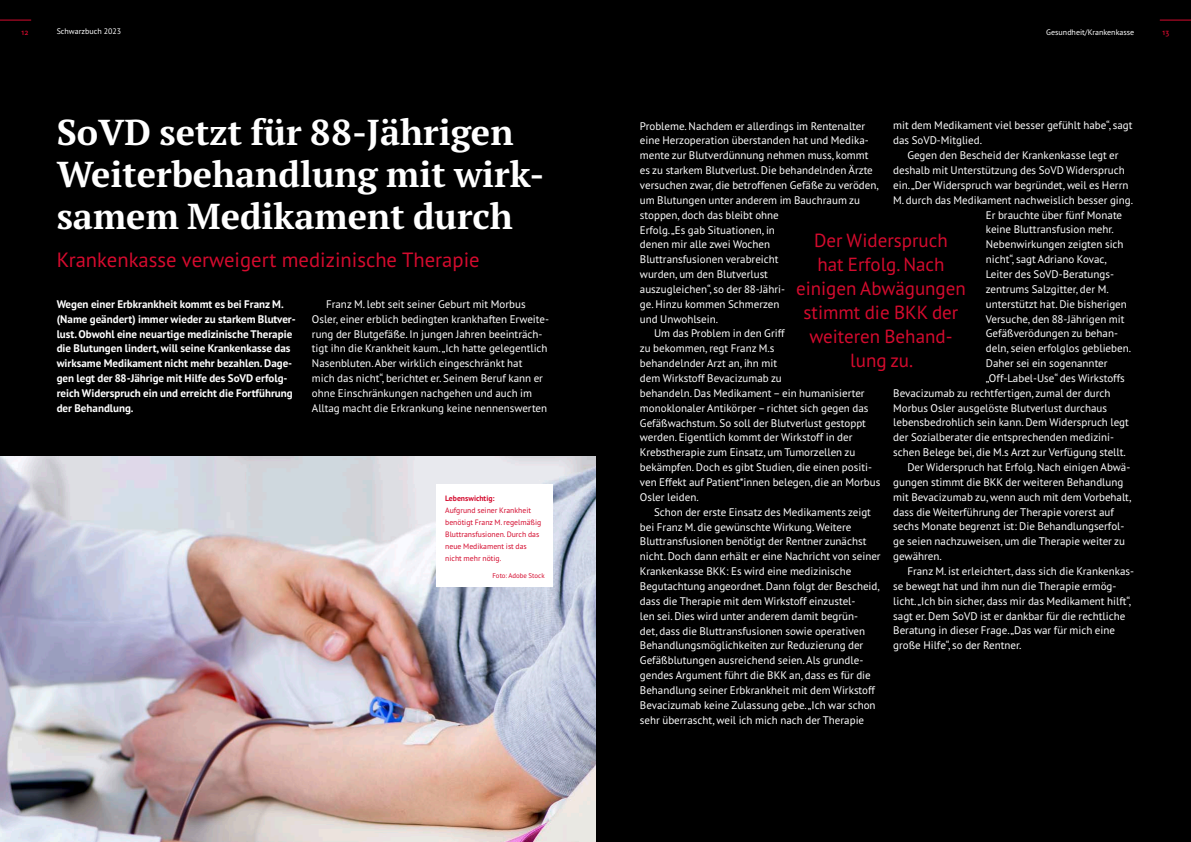
<style>
.page{position:relative;width:1191px;height:842px;background:#000}
.page>*{position:absolute;margin:0;border:0;box-sizing:border-box;transform-origin:0 0}
.t1{font:700 36px/42px "PT Serif Pro";color:#fff}
.t2{font:20.6px "PT Sans Pro";color:#d40b2e}
.t3{font:19px/24px "PT Sans Pro";color:#d40b2e;text-align:center}
.t4{font:11px/14.9px "PT Sans Pro";color:#fff}
.t5{font:700 11px/14.9px "PT Sans Pro";color:#fff}
.t6{font:8px "PT Sans Pro";color:#fff}
.t7{font:600 8px "PT Sans Pro";color:#d40b2e}
.t8{font:7.7px/12px "PT Sans Pro";color:#d40b2e}
.t9{font:700 7.7px "PT Sans Pro";color:#d40b2e}
.t10{font:6.9px "PT Sans Pro";color:#d40b2e}
</style>
<div class="page">
<img style="left:0;top:456px;width:595px;height:386px">
<div style="left:437px;top:485px;width:116px;height:102px;background:#fff"></div>
<hr style="left:1159px;top:20px;width:32px;height:1px;background:#d40b2e">
<hr style="left:0;top:20px;width:31px;height:1px;background:#d40b2e">
<p class="t7" style="left:22px;top:26px;width:8px">12</p>
<p class="t6" style="left:57px;top:26px;width:66px">Schwarzbuch 2023</p>
<p class="t6" style="left:1046px;top:27px;width:89px">Gesundheit/Krankenkasse</p>
<p class="t7" style="left:1162px;top:26px;width:8px">13</p>
<h1 class="t1" style="left:57px;top:110px;width:489px">SoVD setzt für 88-Jährigen<br>Weiterbehandlung mit wirk&shy;samem Medikament durch</h1>
<h2 class="t2" style="left:57px;top:246px;width:424px">Krankenkasse verweigert medizinische Therapie</h2>
<p class="t5" style="left:57px;top:296px;width:240px">Wegen einer Erbkrankheit kommt es bei Franz M. (Name geändert) immer wieder zu starkem Blutver&shy;lust. Obwohl eine neuartige medizinische Therapie die Blutungen lindert, will seine Krankenkasse das wirksame Medikament nicht mehr bezahlen. Dage&shy;gen legt der 88-Jährige mit Hilfe des SoVD erfolg&shy;reich Widerspruch ein und erreicht die Fortführung der Behandlung.</p>
<p class="t4" style="left:312px;top:296px;width:239px;text-indent:14px">Franz M. lebt seit seiner Geburt mit Morbus Osler, einer erblich bedingten krankhaften Erweite&shy;rung der Blutgefäße. In jungen Jahren beeinträch&shy;tigt ihn die Krankheit kaum. „Ich hatte gelegentlich Nasenbluten. Aber wirklich eingeschränkt hat<br>mich das nicht“, berichtet er. Seinem Beruf kann er ohne Einschränkungen nachgehen und auch im Alltag macht die Erkrankung keine nennenswerten</p>
<p class="t9" style="left:445px;top:493px;width:51px">Lebenswichtig:</p>
<p class="t8" style="left:445px;top:504px;width:98px">Aufgrund seiner Krankheit benötigt Franz M. regelmäßig<br>Bluttransfusionen. Durch das neue Medikament ist das nicht mehr nötig.</p>
<p class="t10" style="left:492px;top:571px;width:54px">Foto: Adobe Stock</p>
<p class="t4" style="left:893px;top:118px;width:241px">mit dem Medikament viel besser gefühlt habe“, sagt das SoVD-Mitglied.</p>
<p class="t4" style="left:907px;top:148px;width:213px">Gegen den Bescheid der Krankenkasse legt er</p>
<p class="t4" style="left:893px;top:162px;width:233px">deshalb mit Unterstützung des SoVD Widerspruch</p>
<p class="t4" style="left:893px;top:177px;width:237px">ein. „Der Widerspruch war begründet, weil es Herrn</p>
<p class="t4" style="left:893px;top:192px;width:241px">M. durch das Medikament nachweislich besser ging.</p>
<p class="t4" style="left:986px;top:207px;width:138px">Er brauchte über fünf Monate</p>
<p class="t4" style="left:986px;top:222px;width:130px">keine Bluttransfusion mehr.</p>
<p class="t4" style="left:986px;top:237px;width:139px">Nebenwirkungen zeigten sich</p>
<p class="t4" style="left:986px;top:251px;width:123px">nicht“, sagt Adriano Kovac,</p>
<p class="t4" style="left:986px;top:266px;width:130px">Leiter des SoVD-Beratungs-</p>
<p class="t4" style="left:986px;top:281px;width:124px">zentrums Salzgitter, der M.</p>
<p class="t4" style="left:986px;top:296px;width:142px">unterstützt hat. Die bisherigen</p>
<p class="t4" style="left:986px;top:311px;width:140px">Versuche, den 88-Jährigen mit</p>
<p class="t4" style="left:986px;top:326px;width:134px">Gefäßverödungen zu behan-</p>
<p class="t4" style="left:986px;top:341px;width:147px">deln, seien erfolglos geblieben.</p>
<p class="t4" style="left:986px;top:355px;width:123px">Daher sei ein sogenannter</p>
<p class="t4" style="left:986px;top:370px;width:140px">„Off-Label-Use“ des Wirkstoffs</p>
<p class="t4" style="left:893px;top:385px;width:219px">Bevacizumab zu rechtfertigen, zumal der durch</p>
<p class="t4" style="left:893px;top:400px;width:215px">Morbus Osler ausgelöste Blutverlust durchaus</p>
<p class="t4" style="left:893px;top:415px;width:237px">lebensbedrohlich sein kann. Dem Widerspruch legt</p>
<p class="t4" style="left:893px;top:430px;width:222px">der Sozialberater die entsprechenden medizini-</p>
<p class="t4" style="left:893px;top:445px;width:234px">schen Belege bei, die M.s Arzt zur Verfügung stellt.</p>
<p class="t4" style="left:907px;top:459px;width:224px">Der Widerspruch hat Erfolg. Nach einigen Abwä-</p>
<p class="t4" style="left:893px;top:474px;width:231px">gungen stimmt die BKK der weiteren Behandlung</p>
<p class="t4" style="left:893px;top:489px;width:240px">mit Bevacizumab zu, wenn auch mit dem Vorbehalt,</p>
<p class="t4" style="left:893px;top:504px;width:222px">dass die Weiterführung der Therapie vorerst auf</p>
<p class="t4" style="left:893px;top:519px;width:233px">sechs Monate begrenzt ist: Die Behandlungserfol-</p>
<p class="t4" style="left:893px;top:534px;width:233px">ge seien nachzuweisen, um die Therapie weiter zu</p>
<p class="t4" style="left:893px;top:548px;width:50px">gewähren.</p>
<p class="t4" style="left:907px;top:563px;width:228px">Franz M. ist erleichtert, dass sich die Krankenkas-</p>
<p class="t4" style="left:893px;top:578px;width:225px">se bewegt hat und ihm nun die Therapie ermög-</p>
<p class="t4" style="left:893px;top:593px;width:239px">licht. „Ich bin sicher, dass mir das Medikament hilft“,</p>
<p class="t4" style="left:893px;top:608px;width:233px">sagt er. Dem SoVD ist er dankbar für die rechtliche</p>
<p class="t4" style="left:893px;top:623px;width:223px">Beratung in dieser Frage. „Das war für mich eine</p>
<p class="t4" style="left:893px;top:638px;width:130px">große Hilfe“, so der Rentner.</p>
<p class="t4" style="left:640px;top:118px;width:227px">Probleme. Nachdem er allerdings im Rentenalter</p>
<p class="t4" style="left:640px;top:133px;width:230px">eine Herzoperation überstanden hat und Medika-</p>
<p class="t4" style="left:640px;top:148px;width:230px">mente zur Blutverdünnung nehmen muss, kommt</p>
<p class="t4" style="left:640px;top:163px;width:234px">es zu starkem Blutverlust. Die behandelnden Ärzte</p>
<p class="t4" style="left:640px;top:177px;width:240px">versuchen zwar, die betroffenen Gefäße zu veröden,</p>
<p class="t4" style="left:640px;top:192px;width:221px">um Blutungen unter anderem im Bauchraum zu</p>
<p class="t4" style="left:640px;top:207px;width:140px">stoppen, doch das bleibt ohne</p>
<p class="t4" style="left:640px;top:222px;width:137px">Erfolg. „Es gab Situationen, in</p>
<p class="t4" style="left:640px;top:237px;width:132px">denen mir alle zwei Wochen</p>
<p class="t4" style="left:640px;top:252px;width:140px">Bluttransfusionen verabreicht</p>
<p class="t4" style="left:640px;top:266px;width:130px">wurden, um den Blutverlust</p>
<p class="t4" style="left:640px;top:281px;width:147px">auszugleichen“, so der 88-Jähri-</p>
<p class="t4" style="left:640px;top:296px;width:141px">ge. Hinzu kommen Schmerzen</p>
<p class="t4" style="left:640px;top:311px;width:80px">und Unwohlsein.</p>
<p class="t4" style="left:654px;top:326px;width:132px">Um das Problem in den Griff</p>
<p class="t4" style="left:640px;top:341px;width:136px">zu bekommen, regt Franz M.s</p>
<p class="t4" style="left:640px;top:356px;width:139px">behandelnder Arzt an, ihn mit</p>
<p class="t4" style="left:640px;top:370px;width:143px">dem Wirkstoff Bevacizumab zu</p>
<p class="t4" style="left:640px;top:385px;width:226px">behandeln. Das Medikament – ein humanisierter</p>
<p class="t4" style="left:640px;top:400px;width:230px">monoklonaler Antikörper – richtet sich gegen das</p>
<p class="t4" style="left:640px;top:415px;width:228px">Gefäßwachstum. So soll der Blutverlust gestoppt</p>
<p class="t4" style="left:640px;top:430px;width:214px">werden. Eigentlich kommt der Wirkstoff in der</p>
<p class="t4" style="left:640px;top:445px;width:217px">Krebstherapie zum Einsatz, um Tumorzellen zu</p>
<p class="t4" style="left:640px;top:460px;width:234px">bekämpfen. Doch es gibt Studien, die einen positi-</p>
<p class="t4" style="left:640px;top:474px;width:242px">ven Effekt auf Patient*innen belegen, die an Morbus</p>
<p class="t4" style="left:640px;top:489px;width:60px">Osler leiden.</p>
<p class="t4" style="left:654px;top:504px;width:218px">Schon der erste Einsatz des Medikaments zeigt</p>
<p class="t4" style="left:640px;top:519px;width:213px">bei Franz M. die gewünschte Wirkung. Weitere</p>
<p class="t4" style="left:640px;top:534px;width:228px">Bluttransfusionen benötigt der Rentner zunächst</p>
<p class="t4" style="left:640px;top:549px;width:242px">nicht. Doch dann erhält er eine Nachricht von seiner</p>
<p class="t4" style="left:640px;top:563px;width:213px">Krankenkasse BKK: Es wird eine medizinische</p>
<p class="t4" style="left:640px;top:578px;width:241px">Begutachtung angeordnet. Dann folgt der Bescheid,</p>
<p class="t4" style="left:640px;top:593px;width:217px">dass die Therapie mit dem Wirkstoff einzustel-</p>
<p class="t4" style="left:640px;top:608px;width:220px">len sei. Dies wird unter anderem damit begrün-</p>
<p class="t4" style="left:640px;top:623px;width:227px">det, dass die Bluttransfusionen sowie operativen</p>
<p class="t4" style="left:640px;top:638px;width:225px">Behandlungsmöglichkeiten zur Reduzierung der</p>
<p class="t4" style="left:640px;top:653px;width:225px">Gefäßblutungen ausreichend seien. Als grundle-</p>
<p class="t4" style="left:640px;top:667px;width:232px">gendes Argument führt die BKK an, dass es für die</p>
<p class="t4" style="left:640px;top:682px;width:237px">Behandlung seiner Erbkrankheit mit dem Wirkstoff</p>
<p class="t4" style="left:640px;top:697px;width:237px">Bevacizumab keine Zulassung gebe. „Ich war schon</p>
<p class="t4" style="left:640px;top:712px;width:226px">sehr überrascht, weil ich mich nach der Therapie</p>
<h3 class="t3" style="left:796px;top:227px;width:171px">Der Widerspruch<br>hat Erfolg. Nach einigen Abwägungen stimmt die BKK der weiteren Behand&shy;lung zu.</h3>
</div>
